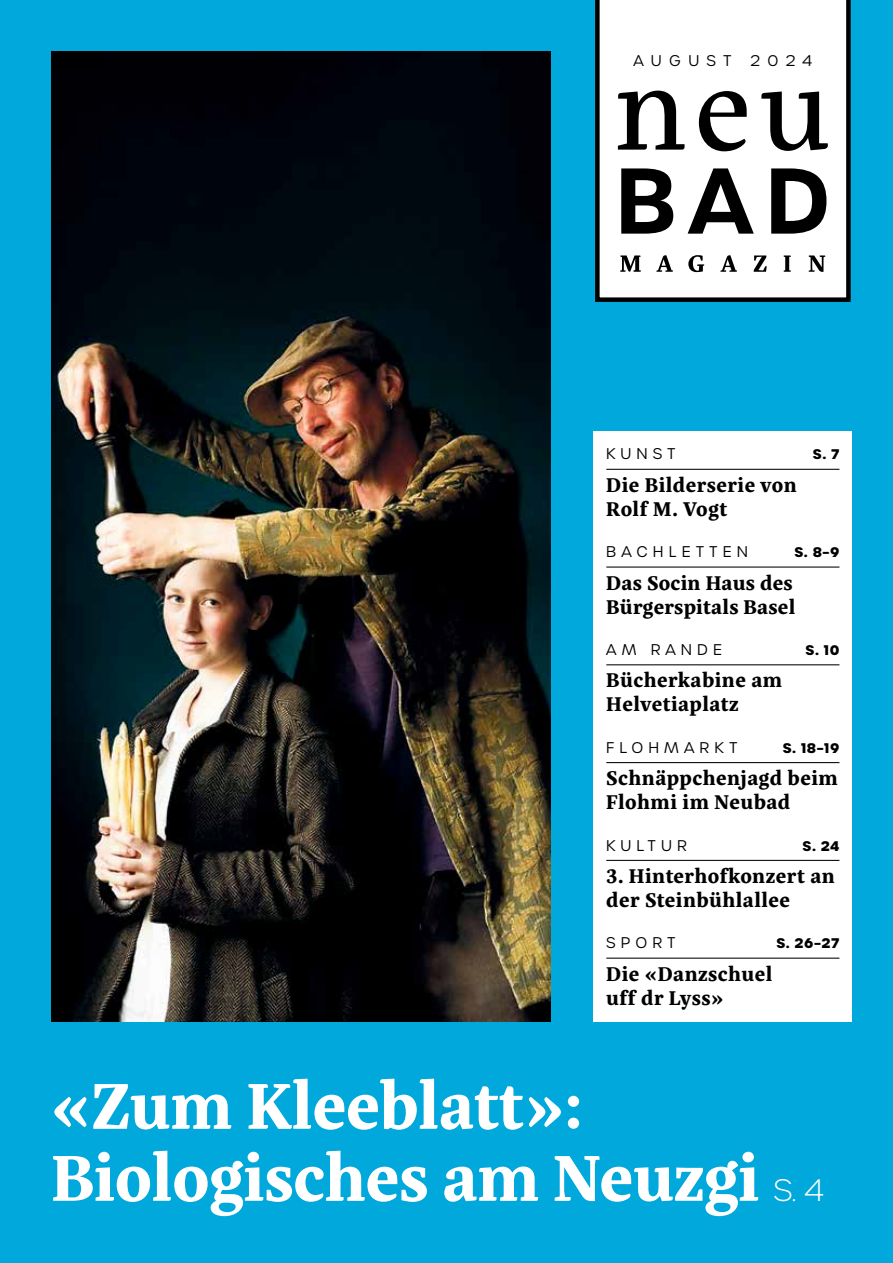
<style>
.page{position:relative;width:893px;height:1263px;background:#00a8db}
.page>*{position:absolute;margin:0;border:0;box-sizing:border-box;transform-origin:0 0}
.t1{font:700 66px/72px "Eskorte Latin";letter-spacing:-.01em;color:#fff}
.t2{font:700 20.25px/24px "Eskorte Latin";letter-spacing:.02em;color:#000}
.t3{font:300 15px "Urbane";letter-spacing:.34em;color:#000}
.t4{font:700 13.5px "Urbane";letter-spacing:.04em;color:#000}
.s1{font-family:"Urbane";font-weight:200;font-size:30px}
</style>
<div class="page">
<svg style="left:595px;top:0;width:256px;height:302px;background:#e9eaea"></svg>
<svg style="left:620px;top:255px;width:205px;height:17px;background:#c1c1c1"></svg>
<svg style="left:621px;top:168px;width:205px;height:66px;background:#808080"></svg>
<svg style="left:618px;top:91px;width:210px;height:60px;background:#a1a1a1"></svg>
<div style="left:594px;top:431px;width:258px;height:591px;background:#fff"></div>
<hr style="left:606px;top:469px;width:233px;height:1px;background:#000">
<hr style="left:606px;top:566px;width:233px;height:2px;background:#000">
<hr style="left:606px;top:664px;width:233px;height:1px;background:#000">
<hr style="left:606px;top:762px;width:233px;height:1px;background:#000">
<hr style="left:606px;top:860px;width:233px;height:1px;background:#000">
<hr style="left:606px;top:958px;width:233px;height:1px;background:#000">
<img style="left:51px;top:51px;width:500px;height:971px">
<p class="t3" style="left:633px;top:51px;width:100px">AUGUST</p>
<p class="t3" style="left:751px;top:51px;width:63px">2024</p>
<p class="t3" style="left:606px;top:444px;width:71px">KUNST</p>
<p class="t4" style="left:813px;top:445px;width:28px">S. 7</p>
<p class="t2" style="left:606px;top:473px;width:192px">Die Bilderserie von<br>Rolf M. Vogt</p>
<p class="t3" style="left:606px;top:542px;width:143px">BACHLETTEN</p>
<p class="t4" style="left:794px;top:543px;width:46px">S. 8–9</p>
<p class="t2" style="left:606px;top:571px;width:191px">Das Socin Haus des<br>Bürgerspitals Basel</p>
<p class="t3" style="left:606px;top:640px;width:117px">AM RANDE</p>
<p class="t4" style="left:806px;top:641px;width:35px">S. 10</p>
<p class="t2" style="left:606px;top:668px;width:177px">Bücherkabine am<br>Helvetiaplatz</p>
<p class="t3" style="left:606px;top:738px;width:133px">FLOHMARKT</p>
<p class="t4" style="left:783px;top:738px;width:58px">S. 18–19</p>
<p class="t2" style="left:606px;top:766px;width:233px">Schnäppchenjagd beim<br>Flohmi im Neubad</p>
<p class="t3" style="left:606px;top:835px;width:82px">KULTUR</p>
<p class="t4" style="left:802px;top:836px;width:38px">S. 24</p>
<p class="t2" style="left:606px;top:864px;width:230px">3. Hinterhofkonzert an der Steinbühlallee</p>
<p class="t3" style="left:606px;top:933px;width:71px">SPORT</p>
<p class="t4" style="left:776px;top:934px;width:65px">S. 26–27</p>
<p class="t2" style="left:606px;top:962px;width:168px">Die «Danzschuel uff dr Lyss»</p>
<h1 class="t1" style="left:51px;top:1070px;width:774px">«Zum Kleeblatt»:<br>Biologisches am Neuzgi <span class="s1">S. 4</span></h1>
</div>
